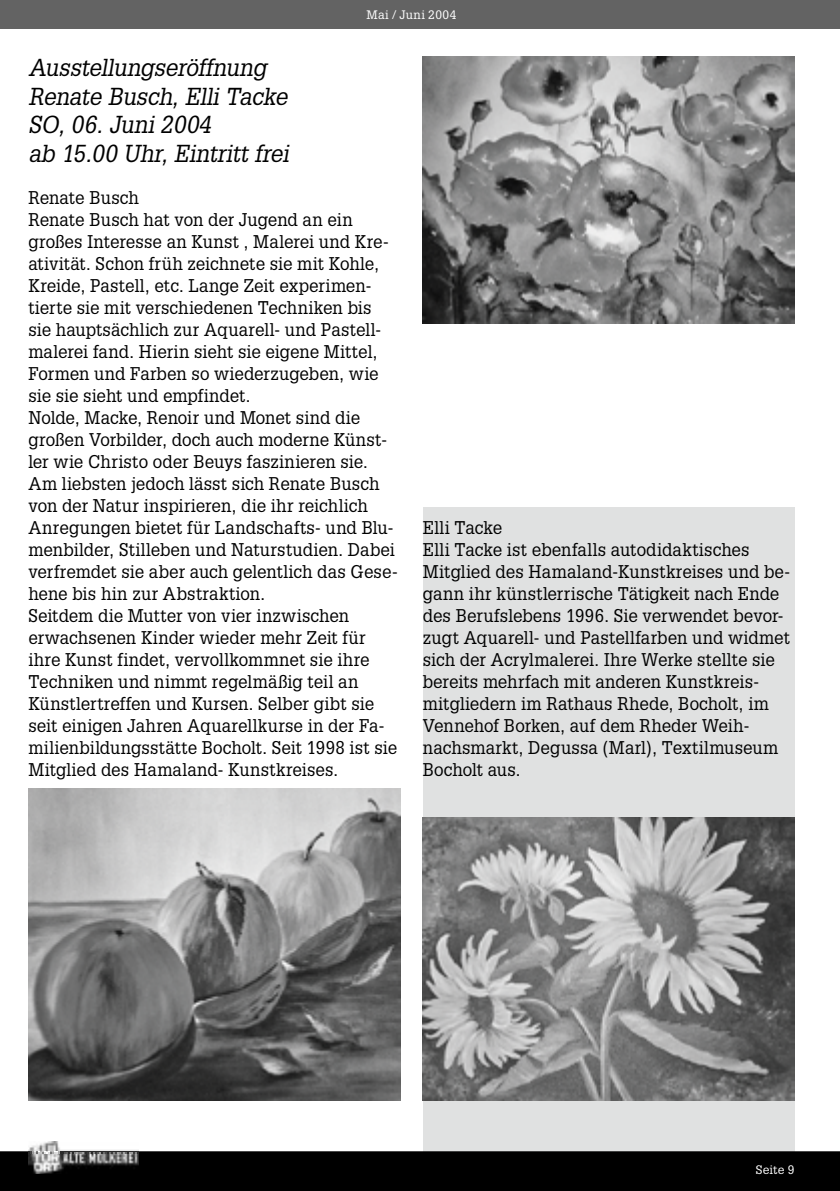
<style>
.page{position:relative;width:840px;height:1191px;background:#fff}
.page>*{position:absolute;margin:0;border:0;box-sizing:border-box;transform-origin:0 0}
.t1{font:italic 24px/28.8px "Glypha";letter-spacing:-.01em;color:#000;scale:.94 1}
.t2{font:18px/22px "Glypha";letter-spacing:.005em;color:#000;scale:.94 1}
.t3{font:12px "Glypha";letter-spacing:.03em;color:#fff}
</style>
<div class="page">
<div style="left:422px;top:507px;width:372px;height:684px;background:#e0e1e1"></div>
<img style="left:422px;top:57px;width:372px;height:266px">
<img style="left:422px;top:817px;width:372px;height:283px">
<img style="left:28px;top:788px;width:372px;height:312px">
<div style="left:0;top:1151px;width:839px;height:40px;background:#000"></div>
<div style="left:0;top:0;width:839px;height:28px;background:#636363"></div>
<img style="left:28px;top:1141px;width:111px;height:10px">
<img style="left:28px;top:1151px;width:111px;height:23px">
<p class="t3" style="left:366px;top:7px;width:92px">Mai / Juni 2004</p>
<h1 class="t1" style="left:28px;top:52px;width:278px">Ausstellungseröffnung<br>Renate Busch, Elli Tacke<br>SO, 06. Juni 2004<br>ab 15.00 Uhr, Eintritt frei</h1>
<p class="t2" style="left:28px;top:186px;width:394px">Renate Busch<br>Renate Busch hat von der Jugend an ein großes Interesse an Kunst , Malerei und Kre&shy;ativität. Schon früh zeichnete sie mit Kohle, Kreide, Pastell, etc. Lange Zeit experimen&shy;tierte sie mit verschiedenen Techniken bis sie hauptsächlich zur Aquarell- und Pastell&shy;malerei fand. Hierin sieht sie eigene Mittel, Formen und Farben so wiederzugeben, wie sie sie sieht und empfindet.<br>Nolde, Macke, Renoir und Monet sind die großen Vorbilder, doch auch moderne Künst&shy;ler wie Christo oder Beuys faszinieren sie.<br>Am liebsten jedoch lässt sich Renate Busch von der Natur inspirieren, die ihr reichlich Anregungen bietet für Landschafts- und Blu&shy;menbilder, Stilleben und Naturstudien. Dabei verfremdet sie aber auch gelentlich das Gese&shy;hene bis hin zur Abstraktion.<br>Seitdem die Mutter von vier inzwischen erwachsenen Kinder wieder mehr Zeit für ihre Kunst findet, vervollkommnet sie ihre Techniken und nimmt regelmäßig teil an Künstlertreffen und Kursen. Selber gibt sie seit einigen Jahren Aquarellkurse in der Fa&shy;milienbildungsstätte Bocholt. Seit 1998 ist sie Mitglied des Hamaland- Kunstkreises.</p>
<p class="t2" style="left:422px;top:516px;width:392px">Elli Tacke<br>Elli Tacke ist ebenfalls autodidaktisches Mitglied des Hamaland-Kunstkreises und be&shy;gann ihr künstlerrische Tätigkeit nach Ende des Berufslebens 1996. Sie verwendet bevor&shy;zugt Aquarell- und Pastellfarben und widmet sich der Acrylmalerei. Ihre Werke stellte sie bereits mehrfach mit anderen Kunstkreis&shy;mitgliedern im Rathaus Rhede, Bocholt, im Vennehof Borken, auf dem Rheder Weih&shy;nachsmarkt, Degussa (Marl), Textilmuseum Bocholt aus.</p>
<p class="t3" style="left:755px;top:1162px;width:40px">Seite 9</p>
</div>
